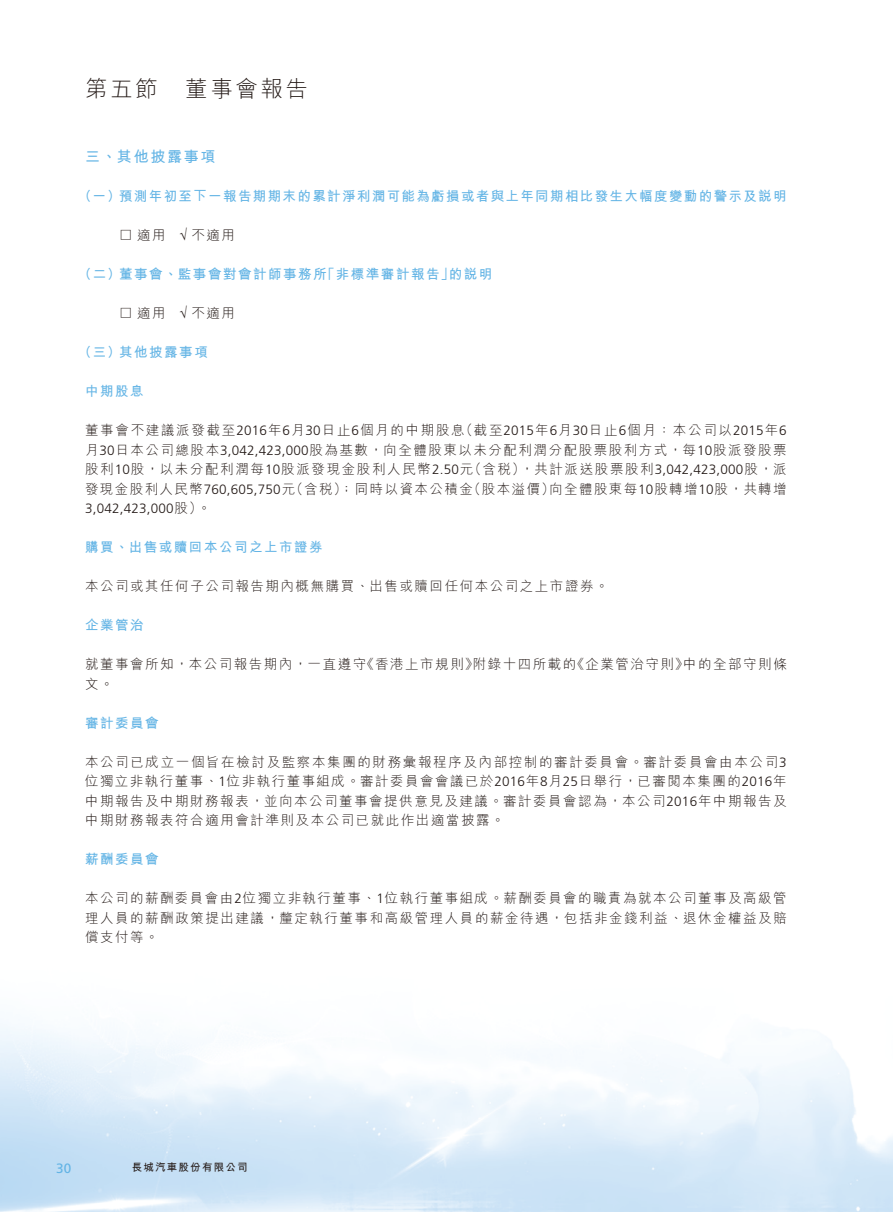
<style>
.page{position:relative;width:893px;height:1212px;background:#fff}
.page>*{position:absolute;margin:0;border:0;box-sizing:border-box;transform-origin:0 0}
.t1{font:300 22.5px "M Hei HK";letter-spacing:.115em;color:#231916}
.t2{font:700 15px "M Hei HK";letter-spacing:.115em;color:#63b4e5}
.t3{font:300 13.5px/19.5px "M Hei HK";letter-spacing:.115em;color:#231916;text-align:justify}
.t4{font:700 13.5px "M Hei HK";letter-spacing:.115em;color:#63b4e5}
.t5{font:300 13.5px "Frutiger";letter-spacing:.015em;color:#231916}
.t6{font:13.5px "Frutiger";color:#63b4e5}
.t7{font:700 10.5px "M Hei HK";letter-spacing:.115em;color:#231916}
.s1{font-family:"Frutiger"}
.s2{font-family:"M Hei HK"}
</style>
<div class="page">
<h1 class="t1" style="left:85px;top:73px;width:225px">第五節　董事會報告</h1>
<p class="t2" style="left:85px;top:146px;width:132px">三、其他披露事項</p>
<p class="t4" style="left:78px;top:186px;width:710px">（一）預測年初至下一報告期期末的累計淨利潤可能為虧損或者與上年同期相比發生大幅度變動的警示及說明</p>
<p class="t3" style="left:119px;top:225px;width:117px">□ 適用 √不適用</p>
<p class="t4" style="left:78px;top:264px;width:415px">（二）董事會、監事會對會計師事務所「非標準審計報告」的說明</p>
<p class="t3" style="left:119px;top:303px;width:117px">□ 適用 √不適用</p>
<p class="t4" style="left:78px;top:342px;width:131px">（三）其他披露事項</p>
<p class="t4" style="left:85px;top:381px;width:60px">中期股息</p>
<p class="t3" style="left:85px;top:420px;width:703px">董事會不建議派發截至<span class="s1">2016</span>年<span class="s1">6</span>月<span class="s1">30</span>日止<span class="s1">6</span>個月的中期股息（截至<span class="s1">2015</span>年<span class="s1">6</span>月<span class="s1">30</span>日止<span class="s1">6</span>個月：本公司以<span class="s1">2015</span>年<span class="s1">6</span>月<span class="s1">30</span>日本公司總股本<span class="s1">3,042,423,000</span>股為基數，向全體股東以未分配利潤分配股票股利方式，每<span class="s1">10</span>股派發股票股利<span class="s1">10</span>股，以未分配利潤每<span class="s1">10</span>股派發現金股利人民幣<span class="s1">2.50</span>元（含稅），共計派送股票股利<span class="s1">3,042,423,000</span>股，派發現金股利人民幣<span class="s1">760,605,750</span>元（含稅）；同時以資本公積金（股本溢價）向全體股東每<span class="s1">10</span>股轉增<span class="s1">10</span>股，共轉增</p>
<p class="t5" style="left:85px;top:501px;width:127px">3,042,423,000<span class="s2">股）。</span></p>
<p class="t4" style="left:85px;top:537px;width:239px">購買、出售或贖回本公司之上市證券</p>
<p class="t3" style="left:85px;top:576px;width:525px">本公司或其任何子公司報告期內概無購買、出售或贖回任何本公司之上市證券。</p>
<p class="t4" style="left:85px;top:615px;width:60px">企業管治</p>
<p class="t3" style="left:85px;top:654px;width:703px">就董事會所知，本公司報告期內，一直遵守《香港上市規則》附錄十四所載的《企業管治守則》中的全部守則條文。</p>
<p class="t4" style="left:85px;top:713px;width:75px">審計委員會</p>
<p class="t3" style="left:85px;top:751px;width:703px">本公司已成立一個旨在檢討及監察本集團的財務彙報程序及內部控制的審計委員會。審計委員會由本公司<span class="s1">3</span>位獨立非執行董事、<span class="s1">1</span>位非執行董事組成。審計委員會會議已於<span class="s1">2016</span>年<span class="s1">8</span>月<span class="s1">25</span>日舉行，已審閱本集團的<span class="s1">2016</span>年中期報告及中期財務報表，並向本公司董事會提供意見及建議。審計委員會認為，本公司<span class="s1">2016</span>年中期報告及中期財務報表符合適用會計準則及本公司已就此作出適當披露。</p>
<p class="t4" style="left:85px;top:849px;width:75px">薪酬委員會</p>
<p class="t3" style="left:85px;top:888px;width:703px">本公司的薪酬委員會由<span class="s1">2</span>位獨立非執行董事、<span class="s1">1</span>位執行董事組成。薪酬委員會的職責為就本公司董事及高級管理人員的薪酬政策提出建議，釐定執行董事和高級管理人員的薪金待遇，包括非金錢利益、退休金權益及賠償支付等。</p>
<p class="t6" style="left:56px;top:1160px;width:17px">30</p>
<p class="t7" style="left:132px;top:1159px;width:117px">長城汽車股份有限公司</p>
</div>
